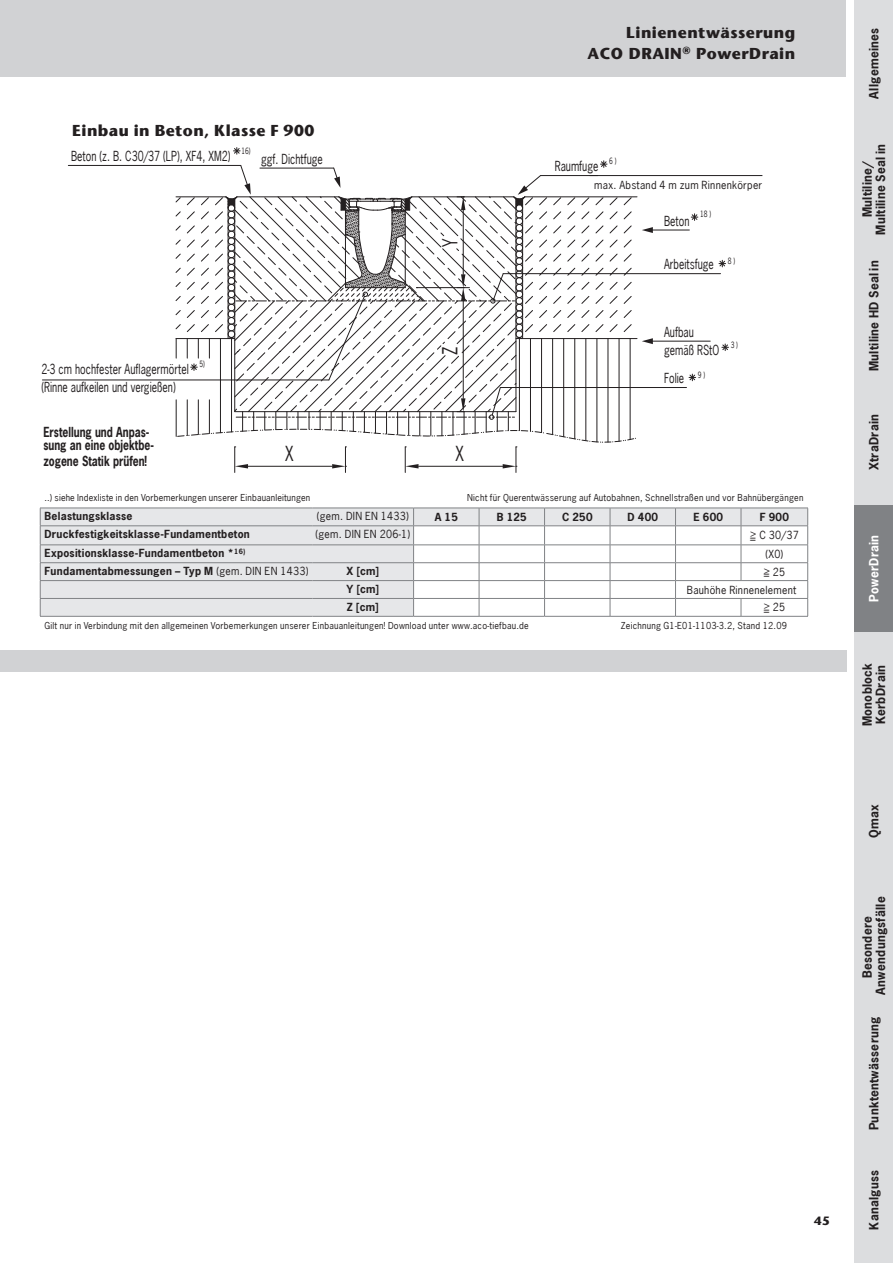
<style>
.page{position:relative;width:893px;height:1263px;background:#fff}
.page>*{position:absolute;margin:0;border:0;box-sizing:border-box;transform-origin:0 0}
.t1{font:19.5px "News Gothic";color:#231f20;scale:.8 1}
.header1_left{font:700 15.75px "Stone Sans";letter-spacing:.03em;color:#231f20}
.Headline{font:700 15.75px "Stone Sans";letter-spacing:.03em;color:#231f20}
.t2{font:13.05px/18px "News Gothic";color:#231f20;scale:.8 1}
.t3{font:700 13.05px/13.5px "News Gothic";color:#231f20;scale:.8 1}
.t4{font:700 12px/13.5px "News Gothic";letter-spacing:.025em;color:#231f20;text-align:center}
.t5{font:700 12px "News Gothic";letter-spacing:.025em;color:#fff}
.t6{font:700 12px "Stone Sans";color:#231f20}
.Fließtext_Tabelle{font:700 10.5px "News Gothic";letter-spacing:.025em;color:#231f20}
.Fließtext_Tabelle-2{font:10.5px "News Gothic";letter-spacing:.025em;color:#231f20}
.Fließtext_Tabelle-3{font:9px "News Gothic";letter-spacing:.025em;color:#231f20}
.t7{font:8.1px "News Gothic";color:#231f20;scale:.8 1}
.s1{font-weight:400}
</style>
<div class="page">
<div style="left:0;top:0;width:846px;height:77px;background:#d1d2d4"></div>
<div style="left:855px;top:0;width:38px;height:1263px;background:#dcdddf"></div>
<div style="left:855px;top:505px;width:38px;height:126px;background:#808285"></div>
<div style="left:0;top:651px;width:846px;height:21px;background:#d1d2d4"></div>
<div style="left:41px;top:509px;width:372px;height:107px;background:#e6e7e9"></div>
<hr style="left:40px;top:525px;width:272px;height:1px;background:#808285">
<hr style="left:312px;top:525px;width:102px;height:1px;background:#808285">
<hr style="left:40px;top:545px;width:272px;height:1px;background:#808285">
<hr style="left:312px;top:545px;width:102px;height:1px;background:#808285">
<hr style="left:40px;top:562px;width:272px;height:1px;background:#808285">
<hr style="left:312px;top:562px;width:102px;height:1px;background:#808285">
<hr style="left:40px;top:580px;width:272px;height:1px;background:#808285">
<hr style="left:312px;top:580px;width:102px;height:1px;background:#808285">
<hr style="left:40px;top:598px;width:272px;height:1px;background:#808285">
<svg style="left:40px;top:509px;width:1px;height:107px"></svg>
<hr style="left:312px;top:598px;width:102px;height:1px;background:#808285">
<svg style="left:413px;top:509px;width:395px;height:107px"></svg>
<hr style="left:40px;top:616px;width:272px;height:1px;background:#808285">
<hr style="left:312px;top:616px;width:102px;height:1px;background:#808285">
<hr style="left:414px;top:616px;width:65px;height:1px;background:#808285">
<hr style="left:479px;top:616px;width:66px;height:1px;background:#808285">
<hr style="left:545px;top:616px;width:65px;height:1px;background:#808285">
<hr style="left:610px;top:616px;width:65px;height:1px;background:#808285">
<hr style="left:675px;top:616px;width:66px;height:1px;background:#808285">
<hr style="left:741px;top:616px;width:67px;height:1px;background:#808285">
<hr style="left:40px;top:508px;width:272px;height:1px;background:#808285">
<hr style="left:312px;top:508px;width:102px;height:1px;background:#808285">
<hr style="left:414px;top:508px;width:65px;height:1px;background:#808285">
<hr style="left:479px;top:508px;width:66px;height:1px;background:#808285">
<hr style="left:545px;top:508px;width:65px;height:1px;background:#808285">
<hr style="left:610px;top:508px;width:65px;height:1px;background:#808285">
<hr style="left:675px;top:508px;width:66px;height:1px;background:#808285">
<hr style="left:741px;top:508px;width:67px;height:1px;background:#808285">
<hr style="left:503px;top:273px;width:217px;height:1px;background:#231f20">
<hr style="left:651px;top:230px;width:38px;height:1px;background:#231f20">
<svg style="left:642px;top:227px;width:11px;height:6px"></svg>
<hr style="left:651px;top:341px;width:59px;height:1px;background:#231f20">
<svg style="left:642px;top:338px;width:11px;height:6px"></svg>
<svg style="left:722px;top:344px;width:6px;height:7px"></svg>
<hr style="left:68px;top:165px;width:173px;height:1px;background:#231f20">
<hr style="left:500px;top:387px;width:186px;height:1px;background:#231f20">
<hr style="left:42px;top:380px;width:287px;height:1px;background:#231f20">
<hr style="left:525px;top:197px;width:112px;height:1px;background:#231f20">
<hr style="left:516px;top:338px;width:121px;height:1px;background:#231f20">
<svg style="left:719px;top:260px;width:7px;height:7px"></svg>
<svg style="left:691px;top:214px;width:7px;height:6px"></svg>
<svg style="left:689px;top:374px;width:7px;height:7px"></svg>
<svg style="left:233px;top:148px;width:7px;height:6px"></svg>
<svg style="left:176px;top:161px;width:460px;height:311px"></svg>
<hr style="left:590px;top:175px;width:172px;height:1px;background:#231f20">
<p class="Headline" style="left:72px;top:121px;width:244px">Einbau in Beton, Klasse F 900</p>
<p class="t2" style="left:71px;top:147px;width:201px">Beton (z. B. C30/37 (LP), XF4, XM2)</p>
<p class="t7" style="left:241px;top:145px;width:13px">16)</p>
<p class="t2" style="left:261px;top:150px;width:79px">ggf. Dichtfuge</p>
<p class="t1" style="left:438px;top:247px;width:12px;rotate:-90deg">Y</p>
<p class="t2" style="left:41px;top:360px;width:186px">2-3 cm hochfester Auflagermörtel (Rinne aufkeilen und vergießen)</p>
<p class="t7" style="left:199px;top:359px;width:8px">5)</p>
<p class="t3" style="left:43px;top:425px;width:140px">Erstellung und Anpas&shy;sung an eine objektbe-</p>
<p class="t3" style="left:43px;top:454px;width:131px">zogene Statik prüfen!</p>
<p class="t1" style="left:438px;top:355px;width:12px;rotate:-90deg">Z</p>
<p class="t1" style="left:285px;top:441px;width:12px">X</p>
<p class="t1" style="left:456px;top:441px;width:12px">X</p>
<p class="header1_left" style="left:626px;top:23px;width:170px">Linienentwässerung</p>
<p class="header1_left" style="left:588px;top:44px;width:209px">ACO DRAIN<sup>®</sup> PowerDrain</p>
<p class="t2" style="left:555px;top:157px;width:56px">Raumfuge</p>
<p class="t7" style="left:609px;top:156px;width:11px">6 )</p>
<p class="Fließtext_Tabelle-2" style="left:594px;top:178px;width:170px">max. Abstand 4 m zum Rinnenkörper</p>
<p class="t2" style="left:664px;top:211px;width:33px">Beton</p>
<p class="t7" style="left:700px;top:209px;width:15px">18 )</p>
<p class="t2" style="left:664px;top:255px;width:64px">Arbeitsfuge</p>
<p class="t7" style="left:728px;top:256px;width:11px">8 )</p>
<p class="t2" style="left:664px;top:323px;width:39px">Aufbau</p>
<p class="t2" style="left:664px;top:341px;width:70px">gemäß RStO</p>
<p class="t2" style="left:664px;top:369px;width:27px">Folie</p>
<p class="t7" style="left:698px;top:369px;width:11px">9 )</p>
<p class="t7" style="left:731px;top:339px;width:11px">3 )</p>
<p class="Fließtext_Tabelle-3" style="left:44px;top:491px;width:267px">..) siehe Indexliste in den Vorbemerkungen unserer Einbauanleitungen</p>
<p class="Fließtext_Tabelle-3" style="left:467px;top:491px;width:338px">Nicht für Querentwässerung auf Autobahnen, Schnellstraßen und vor Bahnübergängen</p>
<p class="Fließtext_Tabelle" style="left:44px;top:509px;width:90px">Belastungsklasse</p>
<p class="Fließtext_Tabelle-2" style="left:317px;top:510px;width:94px">(gem. DIN EN 1433)</p>
<p class="Fließtext_Tabelle" style="left:435px;top:510px;width:25px">A 15</p>
<p class="Fließtext_Tabelle" style="left:497px;top:510px;width:32px">B 125</p>
<p class="Fließtext_Tabelle" style="left:562px;top:510px;width:32px">C 250</p>
<p class="Fließtext_Tabelle" style="left:628px;top:510px;width:32px">D 400</p>
<p class="Fließtext_Tabelle" style="left:693px;top:510px;width:31px">E 600</p>
<p class="Fließtext_Tabelle" style="left:760px;top:510px;width:31px">F 900</p>
<p class="Fließtext_Tabelle" style="left:44px;top:527px;width:207px">Druckfestigkeitsklasse-Fundamentbeton</p>
<p class="Fließtext_Tabelle-2" style="left:316px;top:527px;width:96px">(gem. DIN EN 206-1)</p>
<p class="Fließtext_Tabelle-2" style="left:750px;top:529px;width:51px">&gt;= C 30/37</p>
<p class="Fließtext_Tabelle" style="left:44px;top:546px;width:202px">Expositionsklasse-Fundamentbeton *<sup>16)</sup></p>
<p class="Fließtext_Tabelle-2" style="left:765px;top:547px;width:20px">(X0)</p>
<p class="Fließtext_Tabelle" style="left:44px;top:564px;width:265px">Fundamentabmessungen – Typ M <span class="s1">(gem. DIN EN 1433)</span></p>
<p class="Fließtext_Tabelle" style="left:346px;top:564px;width:34px">X [cm]</p>
<p class="Fließtext_Tabelle-2" style="left:763px;top:565px;width:24px">&gt;= 2 5</p>
<p class="Fließtext_Tabelle" style="left:346px;top:582px;width:34px">Y [cm]</p>
<p class="Fließtext_Tabelle-2" style="left:687px;top:583px;width:111px">Bauhöhe Rinnenelement</p>
<p class="Fließtext_Tabelle" style="left:347px;top:600px;width:34px">Z [cm]</p>
<p class="Fließtext_Tabelle-2" style="left:763px;top:601px;width:24px">&gt;= 2 5</p>
<p class="Fließtext_Tabelle-3" style="left:44px;top:619px;width:486px">Gilt nur in Verbindung mit den allgemeinen Vorbemerkungen unserer Einbauanleitungen! Download unter www.aco-tiefbau.de</p>
<p class="Fließtext_Tabelle-3" style="left:621px;top:619px;width:168px">Zeichnung G1-E01-1103-3.2, Stand 12.09</p>
<h3 class="t6" style="left:814px;top:1213px;width:17px">45</h3>
<h3 class="t4" style="left:867px;top:99px;width:72px;rotate:-90deg">Allgemeines</h3>
<h3 class="t4" style="left:860px;top:235px;width:92px;rotate:-90deg">Multiline/<br>Multiline Seal in</h3>
<h3 class="t4" style="left:867px;top:371px;width:112px;rotate:-90deg">Multiline HD Seal in</h3>
<h3 class="t4" style="left:867px;top:470px;width:57px;rotate:-90deg">XtraDrain</h3>
<h3 class="t5" style="left:866px;top:602px;width:69px;rotate:-90deg">PowerDrain</h3>
<h3 class="t4" style="left:860px;top:726px;width:65px;text-align:left;rotate:-90deg">Monoblock<br>KerbDrain</h3>
<h3 class="t4" style="left:867px;top:838px;width:35px;rotate:-90deg">Qmax</h3>
<h3 class="t4" style="left:860px;top:994px;width:99px;rotate:-90deg">Besondere<br>Anwendungsfälle</h3>
<h3 class="t4" style="left:867px;top:1130px;width:115px;rotate:-90deg">Punktentwässerung</h3>
<h3 class="t4" style="left:867px;top:1230px;width:61px;rotate:-90deg">Kanalguss</h3>
</div>
